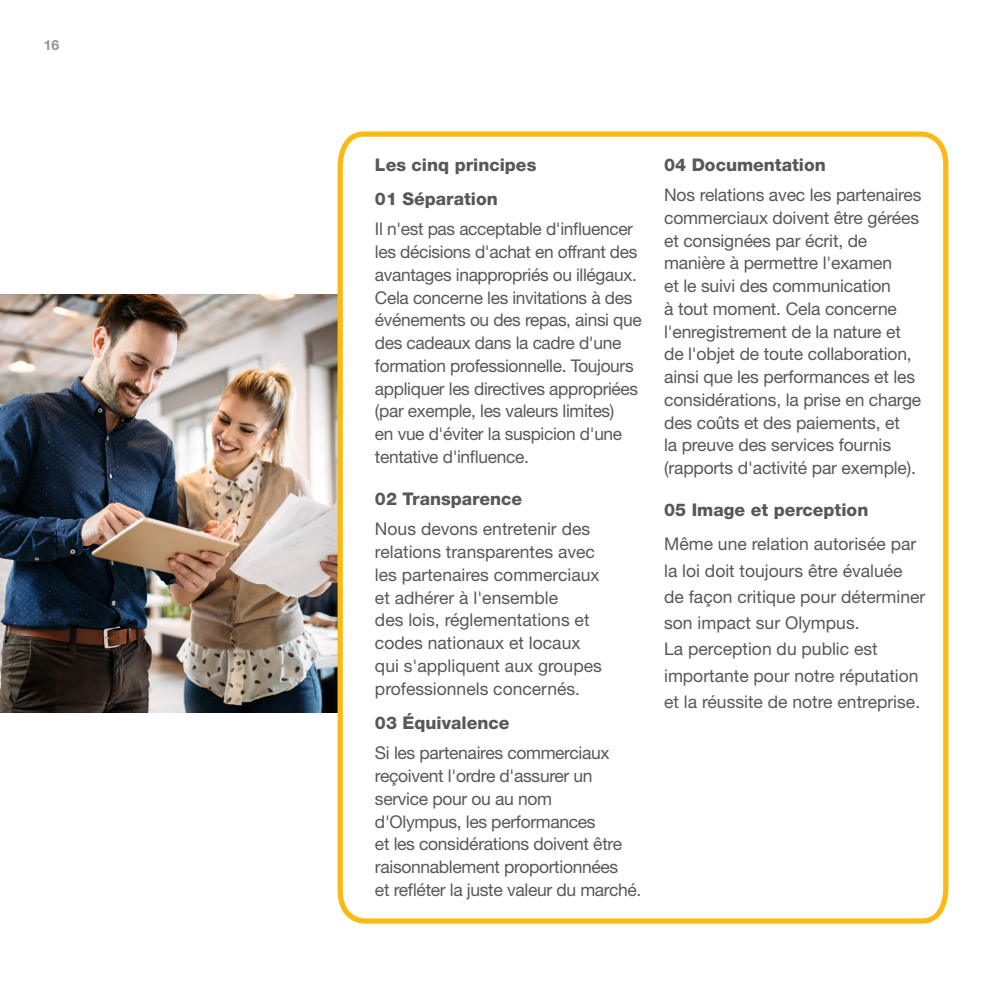
<style>
.page{position:relative;width:1008px;height:1008px;background:#fff}
.page>*{position:absolute;margin:0;border:0;box-sizing:border-box;transform-origin:0 0}
.t1{font:17.5px/22.8px "Helvetica Neue LT Pro";letter-spacing:-.01em;color:#57585a}
.t2{font:800 17.5px/34.1px "Helvetica Neue LT Pro";color:#57585a}
.t3{font:700 14px "Helvetica Neue LT Pro";color:#939598}
</style>
<div class="page">
<img style="left:0;top:294px;width:335px;height:419px">
<svg style="left:335px;top:131px;width:614px;height:793px"></svg>
<p class="t3" style="left:44px;top:36px;width:17px">16</p>
<p class="t2" style="left:375px;top:147px;width:163px">Les cinq principes<br>01 Séparation</p>
<p class="t1" style="left:375px;top:217px;width:268px">Il n'est pas acceptable d'influencer les décisions d'achat en offrant des avantages inappropriés ou illégaux.<br>Cela concerne les invitations à des événements ou des repas, ainsi que des cadeaux dans la cadre d'une formation professionnelle. Toujours appliquer les directives appropriées (par exemple, les valeurs limites)<br>en vue d'éviter la suspicion d'une tentative d'influence.</p>
<p class="t2" style="left:375px;top:481px;width:149px">02 Transparence</p>
<p class="t1" style="left:375px;top:517px;width:228px">Nous devons entretenir des relations transparentes avec les partenaires commerciaux et adhérer à l'ensemble<br>des lois, réglementations et codes nationaux et locaux qui s'appliquent aux groupes professionnels concernés.</p>
<p class="t2" style="left:375px;top:705px;width:136px">03 Équivalence</p>
<p class="t1" style="left:375px;top:741px;width:268px">Si les partenaires commerciaux reçoivent l'ordre d'assurer un service pour ou au nom d'Olympus, les performances<br>et les considérations doivent être raisonnablement proportionnées<br>et refléter la juste valeur du marché.</p>
<p class="t2" style="left:664px;top:147px;width:163px">04 Documentation</p>
<p class="t1" style="left:664px;top:183px;width:259px">Nos relations avec les partenaires commerciaux doivent être gérées et consignées par écrit, de manière à permettre l'examen<br>et le suivi des communication<br>à tout moment. Cela concerne l'enregistrement de la nature et de l'objet de toute collaboration, ainsi que les performances et les considérations, la prise en charge des coûts et des paiements, et<br>la preuve des services fournis (rapports d'activité par exemple).</p>
<p class="t2" style="left:664px;top:493px;width:206px">05 Image et perception</p>
<p class="t1" style="left:664px;top:530px;width:263px;line-height:26.2px">Même une relation autorisée par la loi doit toujours être évaluée de façon critique pour déterminer son impact sur Olympus.<br>La perception du public est importante pour notre réputation et la réussite de notre entreprise.</p>
</div>
